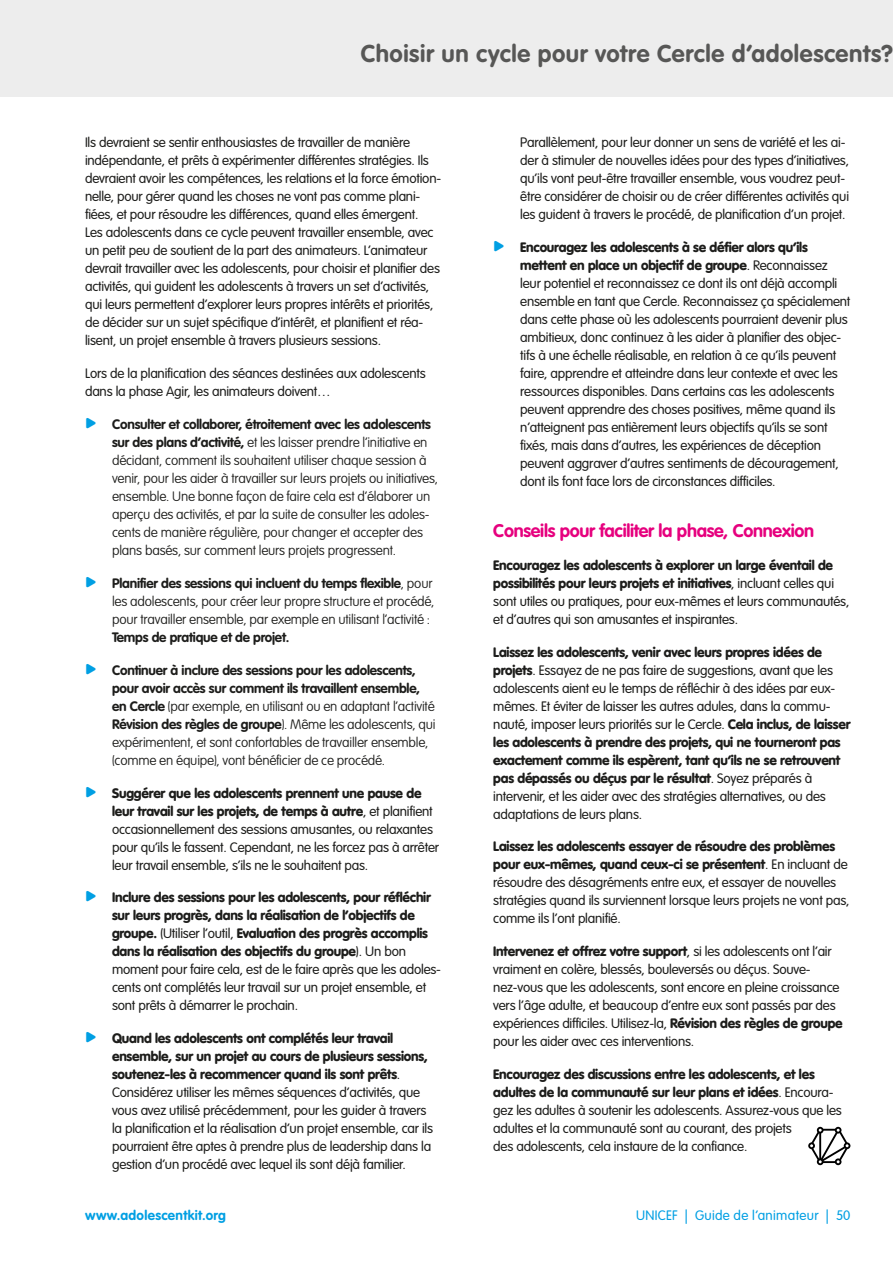
<style>
.page{position:relative;width:893px;height:1263px;background:#fff}
.page>*{position:absolute;margin:0;border:0;box-sizing:border-box;transform-origin:0 0}
.t1{font:700 24px "VAG Rounded";letter-spacing:.025em;color:#575756}
.t2{font:700 18px "VAG Rounded";letter-spacing:-.015em;color:#e6007e}
.t3{font:300 13.5px/18px "VAG Rounded";letter-spacing:-.015em;color:#1d1d1b}
.t4{font:100 13.5px/18px "VAG Rounded";letter-spacing:-.015em;color:#1d1d1b}
.t5{font:900 13.5px/18px "VAG Rounded";letter-spacing:-.015em;color:#1d1d1b}
.t6{font:300 13.5px "VAG Rounded";letter-spacing:.025em;color:#009fe3}
.t7{font:700 13.5px "VAG Rounded";letter-spacing:-.015em;color:#1d1d1b}
.t8{font:700 13.5px "VAG Rounded";letter-spacing:.025em;color:#009fe3}
.s1{color:#009fe3}
.s2{font-weight:700}
.s3{font-weight:900}
.s4{font-weight:300}
</style>
<div class="page">
<div style="left:0;top:0;width:893px;height:97px;background:#ededed"></div>
<svg style="left:808px;top:1127px;width:42px;height:38px"></svg>
<h1 class="t1" style="left:361px;top:39px;width:533px">Choisir un cycle pour votre Cercle d’adolescents?</h1>
<p class="t3" style="left:85px;top:134px;width:358px">Ils devraient se sentir enthousiastes de travailler de manière indépendante, et prêts à expérimenter différentes stratégies. Ils devraient avoir les compétences, les relations et la force émotion&shy;nelle, pour gérer quand les choses ne vont pas comme plani&shy;fiées, et pour résoudre les différences, quand elles émergent.<br>Les adolescents dans ce cycle peuvent travailler ensemble, avec un petit peu de soutient de la part des animateurs. L’animateur devrait travailler avec les adolescents, pour choisir et planifier des activités, qui guident les adolescents à travers un set d’activités, qui leurs permettent d’explorer leurs propres intérêts et priorités, de décider sur un sujet spécifique d’intérêt, et planifient et réa&shy;lisent, un projet ensemble à travers plusieurs sessions.</p>
<p class="t3" style="left:85px;top:365px;width:342px">Lors de la planification des séances destinées aux adolescents dans la phase Agir, les animateurs doivent…</p>
<p class="t4" style="left:112px;top:416px;width:328px;text-indent:-27px"><span class="s1">•</span> <span class="s2">Consulter et collaborer, étroitement avec les adolescents sur des plans d’activité,</span> et les laisser prendre l’initiative en décidant, comment ils souhaitent utiliser chaque session à venir, pour les aider à travailler sur leurs projets ou initiatives, ensemble. Une bonne façon de faire cela est d’élaborer un aperçu des activités, et par la suite de consulter les adoles&shy;cents de manière régulière, pour changer et accepter des plans basés, sur comment leurs projets progressent.</p>
<p class="t4" style="left:112px;top:574px;width:324px;text-indent:-27px"><span class="s1">•</span> <span class="s2">Planifier des sessions qui incluent du temps flexible</span>, pour les adolescents, pour créer leur propre structure et procédé, pour travailler ensemble, par exemple en utilisant l’activité :</p>
<p class="t7" style="left:112px;top:629px;width:179px">Temps de pratique et de projet.</p>
<p class="t4" style="left:112px;top:661px;width:325px;text-indent:-27px"><span class="s1">•</span> <span class="s2">Continuer à inclure des sessions pour les adolescents, pour avoir accès sur comment ils travaillent ensemble, en Cercle</span> (par exemple, en utilisant ou en adaptant l’activité <span class="s2">Révision des règles de groupe</span>). Même les adolescents, qui expérimentent, et sont confortables de travailler ensemble, (comme en équipe), vont bénéficier de ce procédé.</p>
<p class="t3" style="left:112px;top:784px;width:329px;text-indent:-27px"><span class="s1">•</span> <span class="s3">Suggérer que les adolescents prennent une pause de leur travail sur les projets, de temps à autre</span>, et planifient occasionnellement des sessions amusantes, ou relaxantes pour qu’ils le fassent. Cependant, ne les forcez pas à arrêter leur travail ensemble, s’ils ne le souhaitent pas.</p>
<p class="t5" style="left:112px;top:889px;width:330px;text-indent:-27px"><span class="s1">•</span> Inclure des sessions pour les adolescents, pour réfléchir sur leurs progrès, dans la réalisation de l’objectifs de groupe. <span class="s4">(Utiliser l’outil,</span> Evaluation des progrès accomplis dans la réalisation des objectifs du groupe<span class="s4">). Un bon moment pour faire cela, est de le faire après que les adoles&shy;cents ont complétés leur travail sur un projet ensemble, et sont prêts à démarrer le prochain.</span></p>
<p class="t3" style="left:112px;top:1030px;width:323px;text-indent:-27px"><span class="s1">•</span> <span class="s3">Quand les adolescents ont complétés leur travail ensemble, sur un projet au cours de plusieurs sessions, soutenez-les à recommencer quand ils sont prêts</span>.<br>Considérez utiliser les mêmes séquences d’activités, que vous avez utilisé précédemment, pour les guider à travers la planification et la réalisation d’un projet ensemble, car ils pourraient être aptes à prendre plus de leadership dans la gestion d’un procédé avec lequel ils sont déjà familier.</p>
<p class="t3" style="left:520px;top:134px;width:330px">Parallèlement, pour leur donner un sens de variété et les ai&shy;der à stimuler de nouvelles idées pour des types d’initiatives, qu’ils vont peut-être travailler ensemble, vous voudrez peut&shy;être considérer de choisir ou de créer différentes activités qui les guident à travers le procédé, de planification d’un projet.</p>
<p class="t3" style="left:520px;top:239px;width:332px;text-indent:-27px"><span class="s1">•</span> <span class="s3">Encouragez les adolescents à se défier alors qu’ils mettent en place un objectif de groupe</span>. Reconnaissez leur potentiel et reconnaissez ce dont ils ont déjà accompli ensemble en tant que Cercle. Reconnaissez ça spécialement dans cette phase où les adolescents pourraient devenir plus ambitieux, donc continuez à les aider à planifier des objec&shy;tifs à une échelle réalisable, en relation à ce qu’ils peuvent faire, apprendre et atteindre dans leur contexte et avec les ressources disponibles. Dans certains cas les adolescents peuvent apprendre des choses positives, même quand ils n’atteignent pas entièrement leurs objectifs qu’ils se sont fixés, mais dans d’autres, les expériences de déception peuvent aggraver d’autres sentiments de découragement, dont ils font face lors de circonstances difficiles.</p>
<h2 class="t2" style="left:493px;top:520px;width:322px">Conseils pour faciliter la phase, Connexion</h2>
<p class="t3" style="left:493px;top:556px;width:358px"><span class="s3">Encouragez les adolescents à explorer un large éventail de possibilités pour leurs projets et initiatives</span>, incluant celles qui sont utiles ou pratiques, pour eux-mêmes et leurs communautés, et d’autres qui son amusantes et inspirantes.</p>
<p class="t3" style="left:493px;top:643px;width:359px"><span class="s3">Laissez les adolescents, venir avec leurs propres idées de projets</span>. Essayez de ne pas faire de suggestions, avant que les adolescents aient eu le temps de réfléchir à des idées par eux&shy;mêmes. Et éviter de laisser les autres adules, dans la commu&shy;nauté, imposer leurs priorités sur le Cercle. <span class="s3">Cela inclus, de laisser les adolescents à prendre des projets, qui ne tourneront pas exactement comme ils espèrent, tant qu’ils ne se retrouvent pas dépassés ou déçus par le résultat</span>. Soyez préparés à intervenir, et les aider avec des stratégies alternatives, ou des adaptations de leurs plans.</p>
<p class="t3" style="left:493px;top:838px;width:358px"><span class="s3">Laissez les adolescents essayer de résoudre des problèmes pour eux-mêmes, quand ceux-ci se présentent</span>. En incluant de résoudre des désagréments entre eux, et essayer de nouvelles stratégies quand ils surviennent lorsque leurs projets ne vont pas, comme ils l’ont planifié.</p>
<p class="t3" style="left:493px;top:943px;width:351px"><span class="s3">Intervenez et offrez votre support</span>, si les adolescents ont l’air vraiment en colère, blessés, bouleversés ou déçus. Souve&shy;nez-vous que les adolescents, sont encore en pleine croissance vers l’âge adulte, et beaucoup d’entre eux sont passés par des expériences difficiles. Utilisez-la, <span class="s3">Révision des règles de groupe </span>pour les aider avec ces interventions.</p>
<p class="t3" style="left:493px;top:1066px;width:350px"><span class="s3">Encouragez des discussions entre les adolescents, et les adultes de la communauté sur leur plans et idées</span>. Encoura&shy;gez les adultes à soutenir les adolescents. Assurez-vous que les adultes et la communauté sont au courant, des projets<br>des adolescents, cela instaure de la confiance.</p>
<p class="t8" style="left:85px;top:1207px;width:143px">www.adolescentkit.org</p>
<p class="t6" style="left:636px;top:1208px;width:216px">UNICEF | Guide de l’animateur | 50</p>
</div>
